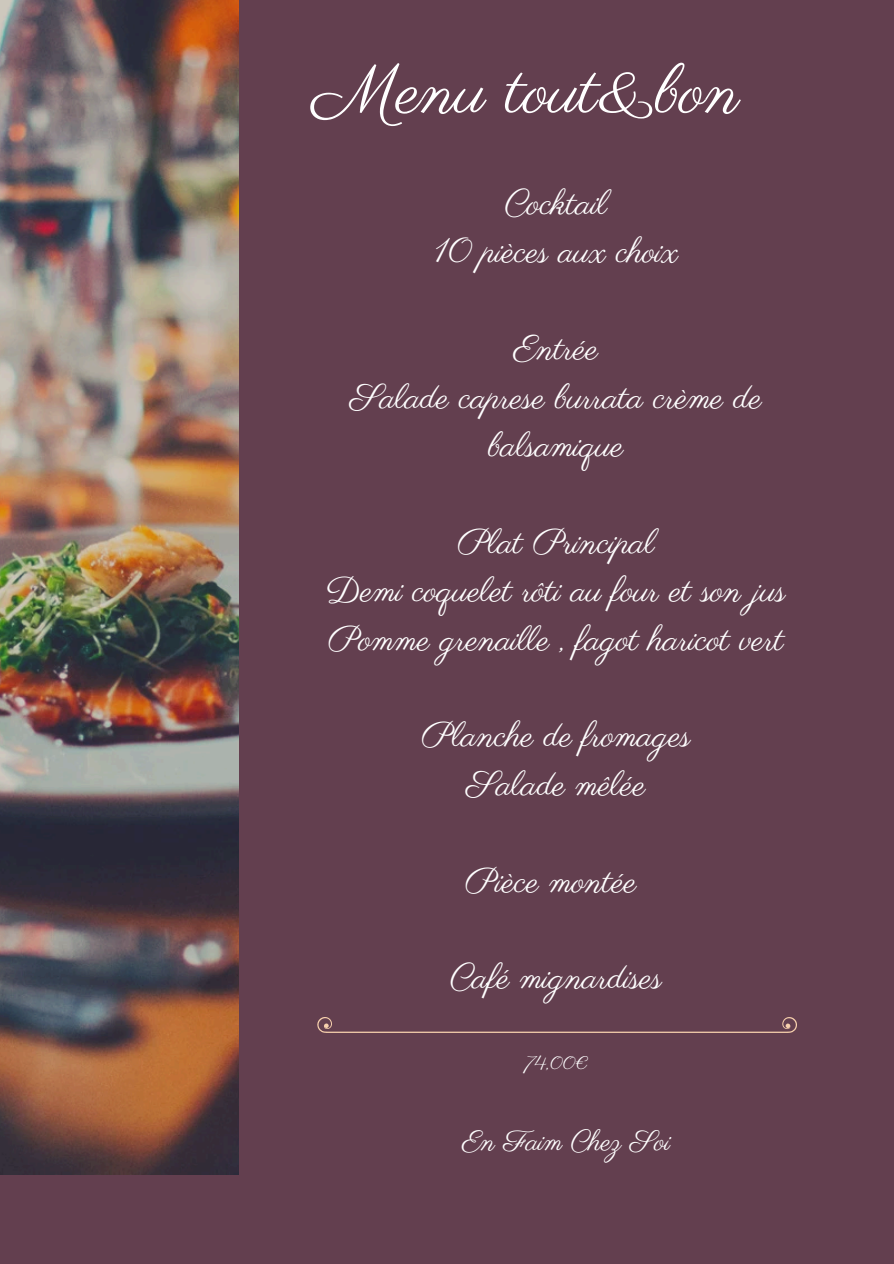
<style>
.page{position:relative;width:894px;height:1264px;background:#fff}
.page>*{position:absolute;margin:0;border:0;box-sizing:border-box;transform-origin:0 0}
.t1{font:69px "Parisienne";color:#fff}
.t2{font:34.95px/48.3px "Parisienne";color:#fff;text-align:center}
.t3{font:28.5px "Parisienne";color:#fff}
.t4{font:18.45px "Parisienne";color:#fff}
</style>
<div class="page">
<div style="left:0;top:0;width:893px;height:1263px;background:#633f4f"></div>
<img style="left:0;top:0;width:238px;height:1174px">
<svg style="left:317px;top:1017px;width:479px;height:15px"></svg>
<p class="t1" style="left:313px;top:49px;width:428px">Menu tout&amp;bon</p>
<p class="t2" style="left:433px;top:182px;width:246px">Cocktail<br>10 pièces aux choix</p>
<h1 class="t2" style="left:350px;top:327px;width:413px">Entrée<br>Salade caprese burrata crème de balsamique</h1>
<h2 class="t2" style="left:326px;top:520px;width:460px">Plat Principal<br>Demi coquelet rôti au four et son jus<br>Pomme grenaille , fagot haricot vert</h2>
<h2 class="t2" style="left:421px;top:714px;width:271px">Planche de fromages<br>Salade mêlée</h2>
<h2 class="t2" style="left:465px;top:859px;width:173px">Pièce montée</h2>
<h2 class="t2" style="left:450px;top:956px;width:213px">Café mignardises</h2>
<h2 class="t4" style="left:524px;top:1052px;width:64px">74,00€</h2>
<h2 class="t3" style="left:462px;top:1123px;width:209px">En Faim Chez Soi</h2>
</div>
